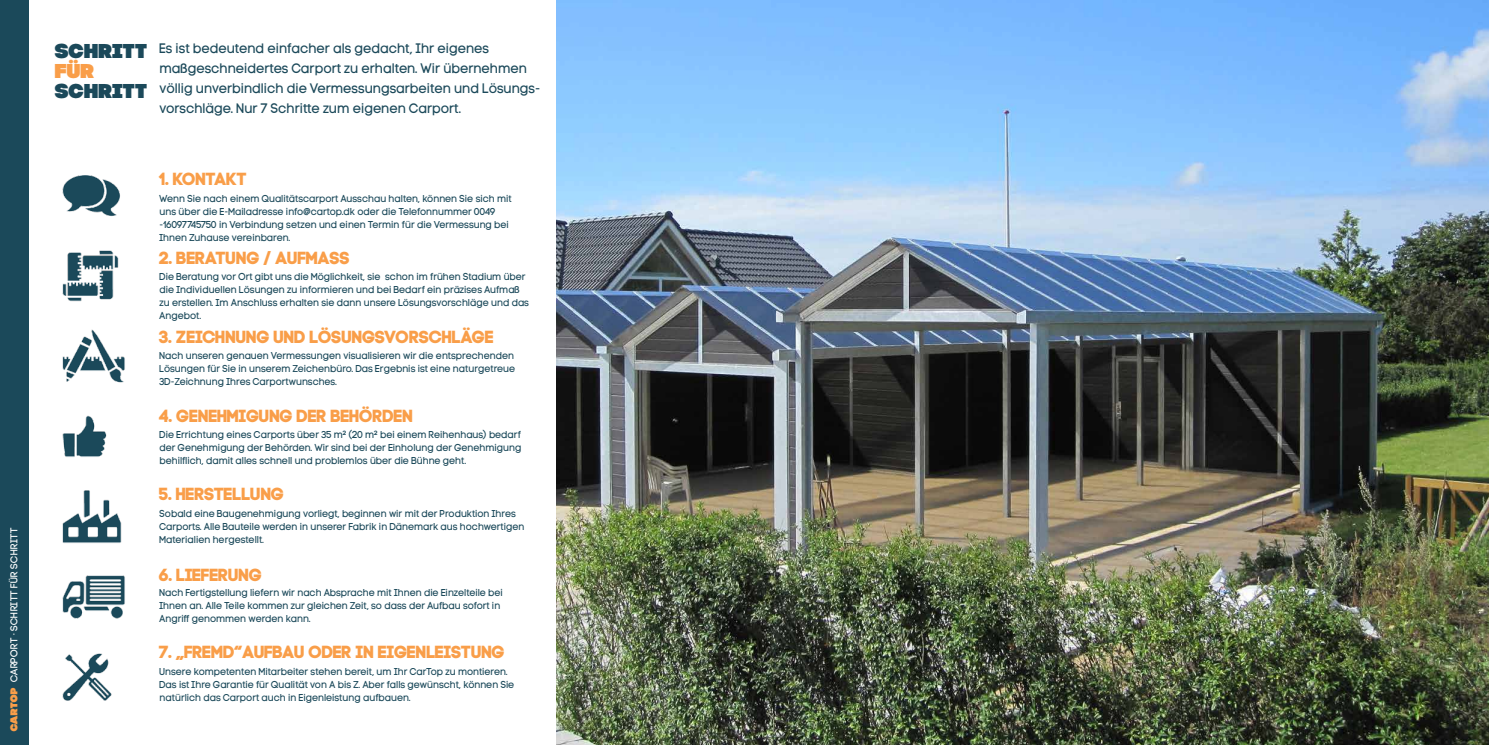
<style>
.page{position:relative;width:1489px;height:745px;background:#fff}
.page>*{position:absolute;margin:0;border:0;box-sizing:border-box;transform-origin:0 0}
.t1{font:20px "Code Pro Black";color:#1b495a}
.t2{font:20px "Code Pro Black";color:#f99e49}
.t3{font:17.5px "Code Pro Bold";color:#f99e49}
.t4{font:13.75px/20px "Code Pro LC";color:#1b495a;scale:.95 1}
.t5{font:10px/13.1px "Code Pro LC";color:#1b495a;scale:.95 1}
.t6{font:10px "Code Pro";letter-spacing:.025em;color:#fff}
.s1{font-family:"Code Pro Black";color:#f99e49}
</style>
<div class="page">
<div style="left:0;top:0;width:28px;height:744px;background:#1b495a"></div>
<img style="left:28px;top:172px;width:97px;height:528px">
<img style="left:556px;top:0;width:932px;height:744px">
<p class="t6" style="left:8px;top:730px;width:204px;rotate:-90deg"><span class="s1">CARTOP</span> CARPORT · Schritt für Schritt</p>
<h1 class="t1" style="left:55px;top:38px;width:94px">SCHRITT</h1>
<h1 class="t2" style="left:55px;top:58px;width:41px">FÜR</h1>
<h1 class="t1" style="left:55px;top:78px;width:94px">SCHRITT</h1>
<h3 class="t4" style="left:159px;top:38px;width:402px">Es ist bedeutend einfacher als gedacht, Ihr eigenes maßgeschneidertes Carport zu erhalten. Wir übernehmen völlig unverbindlich die Vermessungsarbeiten und Lösungs&shy;vorschläge. Nur 7 Schritte zum eigenen Carport.</h3>
<h2 class="t3" style="left:159px;top:168px;width:89px">1. KONTAKT</h2>
<p class="t5" style="left:159px;top:191px;width:372px">Wenn Sie nach einem Qualitätscarport Ausschau halten, können Sie sich mit uns über die E-Mailadresse info@cartop.dk oder die Telefonnummer 0049 -16097745750 in Verbindung setzen und einen Termin für die Vermessung bei Ihnen Zuhause vereinbaren.</p>
<h2 class="t3" style="left:159px;top:247px;width:192px">2. BERATUNG / AUFMASS</h2>
<p class="t5" style="left:159px;top:270px;width:390px">Die Beratung vor Ort gibt uns die Möglichkeit, sie schon im frühen Stadium über die Individuellen Lösungen zu informieren und bei Bedarf ein präzises Aufmaß zu erstellen. Im Anschluss erhalten sie dann unsere Lösungsvorschläge und das Angebot.</p>
<h2 class="t3" style="left:159px;top:326px;width:336px">3. ZEICHNUNG UND LÖSUNGSVORSCHLÄGE</h2>
<p class="t5" style="left:159px;top:349px;width:376px">Nach unseren genauen Vermessungen visualisieren wir die entsprechenden<br>Lösungen für Sie in unserem Zeichenbüro. Das Ergebnis ist eine naturgetreue<br>3D-Zeichnung Ihres Carportwunsches.</p>
<h2 class="t3" style="left:159px;top:405px;width:255px">4. GENEHMIGUNG DER BEHÖRDEN</h2>
<p class="t5" style="left:159px;top:427px;width:382px;text-align:justify">Die Errichtung eines Carports über 35 m² (20 m² bei einem Reihenhaus) bedarf der Genehmigung der Behörden. Wir sind bei der Einholung der Genehmigung behilflich, damit alles schnell und problemlos über die Bühne geht.</p>
<h2 class="t3" style="left:159px;top:483px;width:126px">5. HERSTELLUNG</h2>
<p class="t5" style="left:159px;top:507px;width:385px">Sobald eine Baugenehmigung vorliegt, beginnen wir mit der Produktion Ihres<br>Carports. Alle Bauteile werden in unserer Fabrik in Dänemark aus hochwertigen<br>Materialien hergestellt.</p>
<h2 class="t3" style="left:159px;top:563px;width:104px">6. LIEFERUNG</h2>
<p class="t5" style="left:159px;top:585px;width:363px">Nach Fertigstellung liefern wir nach Absprache mit Ihnen die Einzelteile bei<br>Ihnen an. Alle Teile kommen zur gleichen Zeit, so dass der Aufbau sofort in<br>Angriff genommen werden kann.</p>
<h2 class="t3" style="left:159px;top:641px;width:347px">7. „FREMD“AUFBAU ODER IN EIGENLEISTUNG</h2>
<p class="t5" style="left:159px;top:664px;width:375px">Unsere kompetenten Mitarbeiter stehen bereit, um Ihr CarTop zu montieren.<br>Das ist Ihre Garantie für Qualität von A bis Z. Aber falls gewünscht, können Sie natürlich das Carport auch in Eigenleistung aufbauen.</p>
</div>
